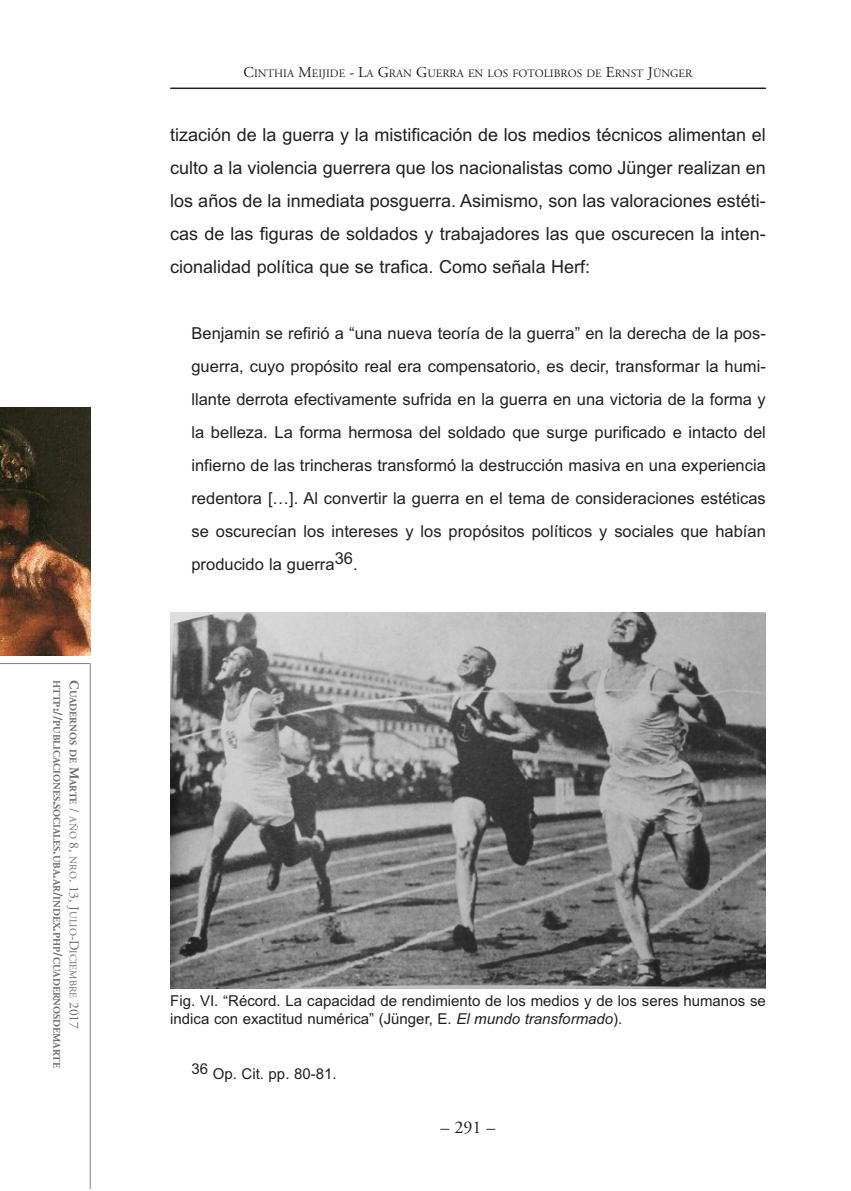
<style>
.page{position:relative;width:851px;height:1191px;background:#fff}
.page>*{position:absolute;margin:0;border:0;box-sizing:border-box;transform-origin:0 0}
.t1{font:18px/33px "Arial";color:#231f20;text-align:justify}
.t2{font:18px "Adobe Garamond";color:#231f20}
.t3{font:16.5px/33px "Arial";color:#231f20;text-align:justify}
.t4{font:15px/18px "Arial";color:#231f20}
.t5{font:11.25px "Adobe Garamond";color:#231f20}
.t6{font:700 10.2px/16.2px "Adobe Garamond";color:#6c6d70}
.s1{font-size:13.5px}
.s2{font-weight:400;font-size:13.5px}
.s3{font-weight:400}
.s4{font-size:15px}
.s5{font-style:italic}
</style>
<div class="page">
<hr style="left:90px;top:663px;width:1px;height:525px;background:#808285">
<hr style="left:0;top:663px;width:90px;height:1px;background:#808285">
<img style="left:0;top:407px;width:90px;height:248px">
<img style="left:170px;top:612px;width:595px;height:376px">
<hr style="left:170px;top:88px;width:595px;height:1px;background:#231f20">
<p class="t6" style="left:81px;top:680px;width:389px;rotate:90deg"><span class="s1">C</span>UADERNOS DE <span class="s1">M</span>ARTE <span class="s2">/</span> <span class="s3">AÑO</span> <span class="s2">8,</span> <span class="s3">NRO</span><span class="s2">. 13, J</span><span class="s3">ULIO</span><span class="s2">-D</span><span class="s3">ICIEMBRE</span> <span class="s2">2017<br></span>HTTP<span class="s1">://</span>PUBLICACIONES<span class="s1">.</span>SOCIALES<span class="s1">.</span>UBA<span class="s1">.</span>AR<span class="s1">/</span>INDEX<span class="s1">.</span>PHP<span class="s1">/</span>CUADERNOSDEMARTE</p>
<p class="t5" style="left:243px;top:67px;width:450px"><span class="s4">C</span>INTHIA <span class="s4">M</span>EIJIDE <span class="s4">- L</span>A <span class="s4">G</span>RAN <span class="s4">G</span>UERRA EN LOS FOTOLIBROS DE <span class="s4">E</span>RNST <span class="s4">J</span>ÜNGER</p>
<p class="t1" style="left:170px;top:118px;width:597px">tización de la guerra y la mistificación de los medios técnicos alimentan el culto a la violencia guerrera que los nacionalistas como Jünger realizan en los años de la inmediata posguerra. Asimismo, son las valoraciones estéti&shy;cas de las figuras de soldados y trabajadores las que oscurecen la inten&shy;cionalidad política que se trafica. Como señala Herf:</p>
<p class="t3" style="left:191px;top:316px;width:576px">Benjamin se refirió a “una nueva teoría de la guerra” en la derecha de la pos&shy;guerra, cuyo propósito real era compensatorio, es decir, transformar la humi&shy;llante derrota efectivamente sufrida en la guerra en una victoria de la forma y la belleza. La forma hermosa del soldado que surge purificado e intacto del infierno de las trincheras transformó la destrucción masiva en una experiencia redentora […]. Al convertir la guerra en el tema de consideraciones estéticas se oscurecían los intereses y los propósitos políticos y sociales que habían producido la guerra36.</p>
<p class="t4" style="left:170px;top:992px;width:597px">Fig. VI. “Récord. La capacidad de rendimiento de los medios y de los seres humanos se indica con exactitud numérica” (Jünger, E. <span class="s5">El mundo transformado</span>).</p>
<p class="t4" style="left:191px;top:1065px;width:147px">36 Op. Cit. pp. 80-81.</p>
<p class="t2" style="left:440px;top:1117px;width:56px">– 291 –</p>
</div>
